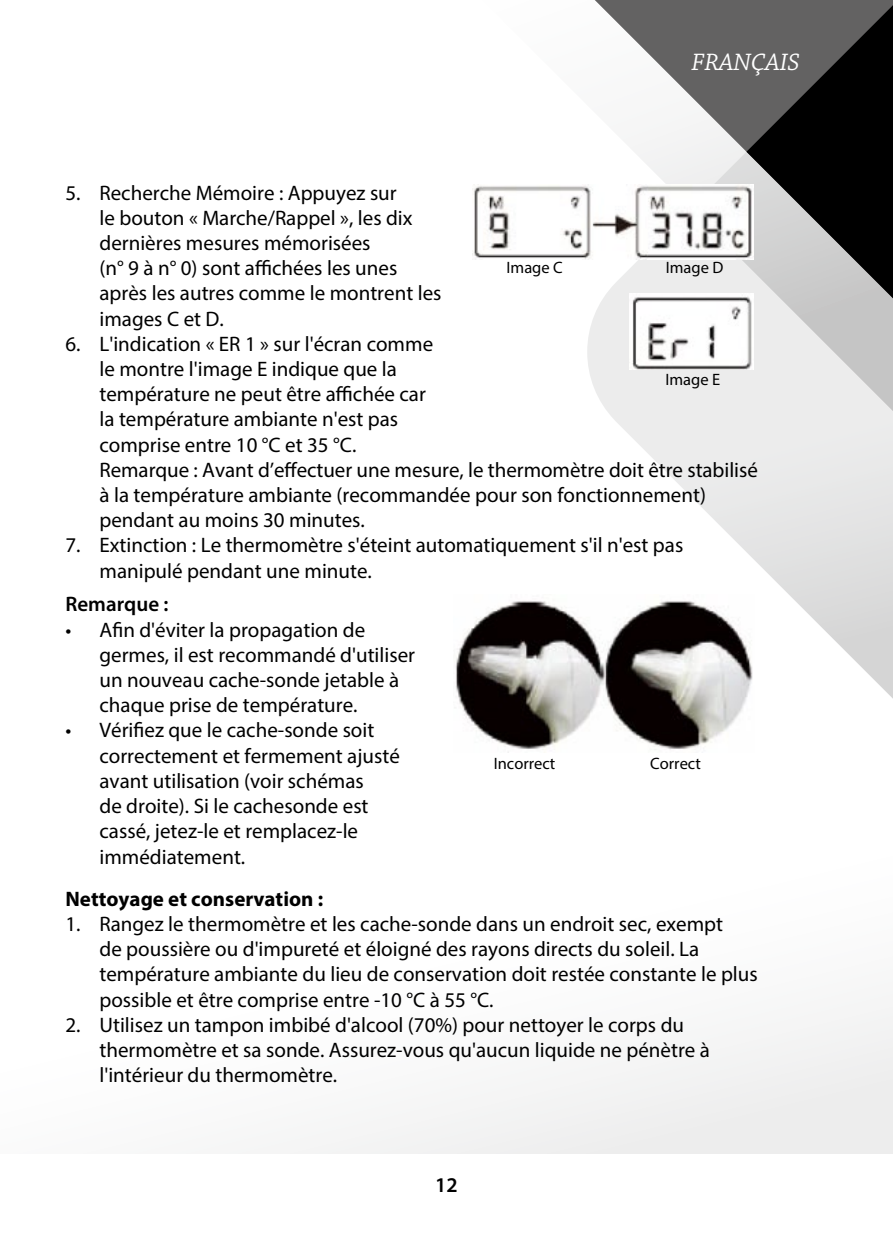
<style>
.page{position:relative;width:893px;height:1259px;background:#fff}
.page>*{position:absolute;margin:0;border:0;box-sizing:border-box;transform-origin:0 0}
.t1{font:italic 24.9px "Chaparral Pro";color:#fff}
.t2{font:21px/25.2px "Myriad Pro";color:#000}
.t3{font:700 21px "Myriad Pro";color:#000}
.t4{font:600 21px "Myriad Pro";color:#000}
.t5{font:16.5px "Myriad Pro";color:#000}
</style>
<div class="page">
<svg style="left:756px;top:561px;width:137px;height:138px"></svg>
<svg style="left:472px;top:184px;width:421px;height:377px"></svg>
<svg style="left:478px;top:0;width:268px;height:503px"></svg>
<svg style="left:746px;top:0;width:147px;height:507px;background:#898989"></svg>
<div style="left:294px;top:1007px;width:599px;height:146px;background:#f4f4f4"></div>
<img style="left:473px;top:185px;width:280px;height:74px">
<img style="left:630px;top:294px;width:123px;height:75px">
<img style="left:455px;top:601px;width:298px;height:149px">
<p class="t2" style="left:100px;top:179px;width:344px;text-indent:-34px">5. Recherche Mémoire : Appuyez sur<br>le bouton « Marche/Rappel », les dix dernières mesures mémorisées<br>(n° 9 à n° 0) sont affichées les unes après les autres comme le montrent les images C et D.</p>
<p class="t2" style="left:100px;top:331px;width:335px;text-indent:-34px">6. L'indication « ER 1 » sur l'écran comme le montre l'image E indique que la température ne peut être affichée car la température ambiante n'est pas comprise entre 10 °C et 35 °C.</p>
<p class="t1" style="left:691px;top:49px;width:110px">FRANÇAIS</p>
<p class="t5" style="left:507px;top:258px;width:58px">Image C</p>
<p class="t5" style="left:666px;top:258px;width:59px">Image D</p>
<p class="t5" style="left:665px;top:369px;width:56px">Image E</p>
<p class="t2" style="left:99px;top:457px;width:660px">Remarque : Avant d’effectuer une mesure, le thermomètre doit être stabilisé à la température ambiante (recommandée pour son fonctionnement) pendant au moins 30 minutes.</p>
<p class="t2" style="left:99px;top:532px;width:585px;text-indent:-34px">7. Extinction : Le thermomètre s'éteint automatiquement s'il n'est pas manipulé pendant une minute.</p>
<p class="t4" style="left:65px;top:591px;width:105px">Remarque :</p>
<p class="t2" style="left:99px;top:616px;width:317px;text-indent:-34px">• Afin d'éviter la propagation de germes, il est recommandé d'utiliser un nouveau cache-sonde jetable à chaque prise de température.</p>
<p class="t2" style="left:99px;top:717px;width:302px;text-indent:-34px">• Vérifiez que le cache-sonde soit correctement et fermement ajusté avant utilisation (voir schémas<br>de droite). Si le cachesonde est cassé, jetez-le et remplacez-le immédiatement.</p>
<p class="t5" style="left:494px;top:753px;width:63px">Incorrect</p>
<p class="t5" style="left:650px;top:753px;width:52px">Correct</p>
<p class="t3" style="left:65px;top:885px;width:259px">Nettoyage et conservation :</p>
<p class="t2" style="left:100px;top:911px;width:660px;text-indent:-34px">1. Rangez le thermomètre et les cache-sonde dans un endroit sec, exempt<br>de poussière ou d'impureté et éloigné des rayons directs du soleil. La température ambiante du lieu de conservation doit restée constante le plus possible et être comprise entre -10 °C à 55 °C.</p>
<p class="t2" style="left:100px;top:1012px;width:612px;text-indent:-34px">2. Utilisez un tampon imbibé d'alcool (70%) pour nettoyer le corps du thermomètre et sa sonde. Assurez-vous qu'aucun liquide ne pénètre à l'intérieur du thermomètre.</p>
<p class="t4" style="left:435px;top:1171px;width:24px">12</p>
</div>
